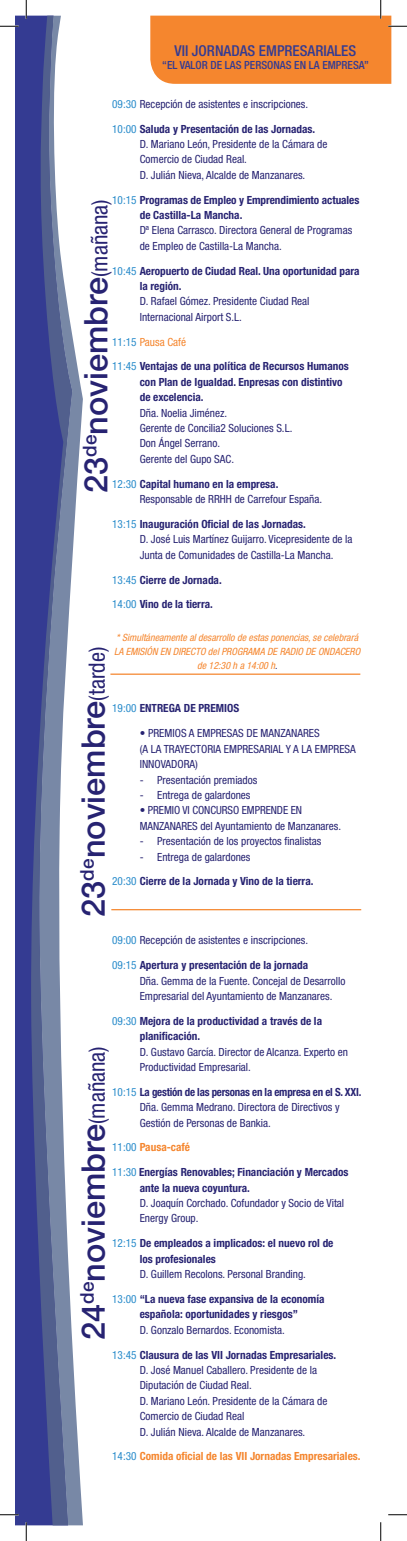
<style>
.page{position:relative;width:407px;height:1541px;background:#fff}
.page>*{position:absolute;margin:0;border:0;box-sizing:border-box;transform-origin:0 0}
.t1{font:500 32.5px "Helvetica Neue";color:#272372}
.t2{font:500 condensed 15px "Helvetica Neue";color:#343b92}
.t3{font:condensed 11.25px/15.4px "Helvetica Neue";color:#272372}
.t4{font:700 condensed 11.25px/15.4px "Helvetica Neue";color:#272372}
.t5{font:700 condensed 11.25px "Helvetica Neue";color:#f5862e}
.t6{font:500 condensed 11.25px "Helvetica Neue";color:#343b92}
.t7{font:condensed 11.25px "Helvetica Neue";color:#f5862e}
.t8{font:italic condensed 10px/13.9px "Helvetica Neue";color:#f5862e;text-align:center}
.s1{color:#2a8ccb}
.s2{font-weight:700}
.s3{font-weight:400;color:#2a8ccb}
.s4{font-style:normal;color:#272372}
.s5{font-weight:400;font-stretch:condensed;font-size:22.5px}
</style>
<div class="page">
<div style="left:16px;top:16px;width:15px;height:1509px;background:#343b92"></div>
<svg style="left:72px;top:334px;width:11px;height:1191px"></svg>
<svg style="left:31px;top:16px;width:41px;height:1509px"></svg>
<hr style="left:110px;top:673px;width:250px;height:2px;background:#f5862e">
<hr style="left:111px;top:909px;width:250px;height:1px;background:#f5862e">
<svg style="left:0;top:25px;width:19px;height:2px"></svg>
<svg style="left:0;top:1514px;width:19px;height:1px"></svg>
<svg style="left:388px;top:1514px;width:19px;height:1px"></svg>
<svg style="left:25px;top:0;width:2px;height:19px"></svg>
<svg style="left:25px;top:1522px;width:2px;height:19px"></svg>
<svg style="left:150px;top:0;width:257px;height:84px"></svg>
<svg style="left:380px;top:1522px;width:1px;height:19px"></svg>
<h2 class="t2" style="left:174px;top:42px;width:183px">VIi JORNADAS EMPRESARIALES</h2>
<p class="t6" style="left:162px;top:59px;width:208px">“EL VALOR DE LAS PERSONAS EN LA EMPRESA”</p>
<p class="t3" style="left:112px;top:96px;width:197px"><span class="s1">09:30</span> Recepción de asistentes e inscripciones.</p>
<p class="t3" style="left:140px;top:121px;width:189px;text-indent:-27px"><span class="s1">10:00</span> <span class="s2">Saluda y Presentación de las Jornadas.<br></span>D. Mariano León, Presidente de la Cámara de Comercio de Ciudad Real.<br>D. Julián Nieva, Alcalde de Manzanares.</p>
<p class="t4" style="left:140px;top:192px;width:221px;text-indent:-27px"><span class="s3">10:15</span> Programas de Empleo y Emprendimiento actuales de Castilla-La Mancha.</p>
<p class="t3" style="left:140px;top:223px;width:214px">Dª Elena Carrasco. Directora General de Programas de Empleo de Castilla-La Mancha.</p>
<p class="t4" style="left:140px;top:263px;width:221px;text-indent:-27px"><span class="s3">10:45</span> Aeropuerto de Ciudad Real. Una oportunidad para la región.</p>
<p class="t3" style="left:140px;top:294px;width:171px">D. Rafael Gómez. Presidente Ciudad Real<br>Internacional Airport S.L.</p>
<p class="t7" style="left:112px;top:335px;width:75px"><span class="s1">11:15</span> Pausa Café</p>
<p class="t4" style="left:140px;top:359px;width:211px;text-indent:-27px"><span class="s3">11:45</span> Ventajas de una política de Recursos Humanos con Plan de Igualdad. Enpresas con distintivo de excelencia.</p>
<p class="t3" style="left:140px;top:405px;width:154px">Dña. Noelia Jiménez.<br>Gerente de Concilia2 Soluciones S.L.<br>Don Ángel Serrano.<br>Gerente del Gupo SAC.</p>
<p class="t3" style="left:140px;top:476px;width:184px;text-indent:-27px"><span class="s1">12:30</span> <span class="s2">Capital humano en la empresa.<br></span>Responsable de RRHH de Carrefour España.</p>
<p class="t3" style="left:140px;top:516px;width:214px;text-indent:-27px"><span class="s1">13:15</span> <span class="s2">Inauguración Oficial de las Jornadas.<br></span>D. José Luis Martínez Guijarro. Vicepresidente de la<br>Junta de Comunidades de Castilla-La Mancha.</p>
<p class="t4" style="left:112px;top:572px;width:111px"><span class="s3">13:45</span> Cierre de Jornada.</p>
<p class="t4" style="left:112px;top:596px;width:102px"><span class="s3">14:00</span> Vino de la tierra.</p>
<p class="t8" style="left:114px;top:630px;width:248px">* Simultáneamente al desarrollo de estas ponencias, se celebrará<br>LA EMISIÓN EN DIRECTO del PROGRAMA DE RADIO DE ONDACERO de 12:30 h a 14:00 h<span class="s4">.</span></p>
<p class="t4" style="left:112px;top:701px;width:129px"><span class="s3">19:00</span> ENTREGA DE PREMIOS</p>
<p class="t3" style="left:140px;top:725px;width:217px">• PREMIOS A EMPRESAS DE MANZANARES<br>(A LA TRAYECTORIA EMPRESARIAL Y A LA EMPRESA<br>INNOVADORA)</p>
<p class="t3" style="left:140px;top:772px;width:119px">- Presentación premiados</p>
<p class="t3" style="left:140px;top:787px;width:112px">- Entrega de galardones</p>
<p class="t3" style="left:140px;top:802px;width:203px">• PREMIO VI CONCURSO EMPRENDE EN<br>MANZANARES del Ayuntamiento de Manzanares.</p>
<p class="t3" style="left:140px;top:833px;width:183px">- Presentación de los proyectos finalistas</p>
<p class="t3" style="left:140px;top:849px;width:112px">- Entrega de galardones</p>
<p class="t4" style="left:112px;top:873px;width:203px"><span class="s3">20:30</span> Cierre de la Jornada y Vino de la tierra.</p>
<h1 class="t1" style="left:76px;top:493px;width:295px;rotate:-90deg">23<sup>de</sup>noviembre<span class="s5">(mañana)</span></h1>
<h1 class="t1" style="left:74px;top:917px;width:271px;rotate:-90deg">23<sup>de</sup>noviembre<span class="s5">(tarde)</span></h1>
<p class="t3" style="left:112px;top:932px;width:197px"><span class="s1">09:00</span> Recepción de asistentes e inscripciones.</p>
<p class="t3" style="left:140px;top:957px;width:207px;text-indent:-27px"><span class="s1">09:15</span> <span class="s2">Apertura y presentación de la jornada<br></span>Dña. Gemma de la Fuente. Concejal de Desarrollo<br>Empresarial del Ayuntamiento de Manzanares.</p>
<p class="t4" style="left:140px;top:1013px;width:184px;text-indent:-27px"><span class="s3">09:30</span> Mejora de la productividad a través de la planificación.</p>
<p class="t3" style="left:140px;top:1044px;width:210px">D. Gustavo García. Director de Alcanza. Experto en<br>Productividad Empresarial.</p>
<p class="t3" style="left:140px;top:1084px;width:223px;text-indent:-27px"><span class="s1">10:15</span> <span class="s2">La gestión de las personas en la empresa en el S. XXI.<br></span>Dña. Gemma Medrano. Directora de Directivos y<br>Gestión de Personas de Bankia.</p>
<p class="t5" style="left:112px;top:1140px;width:79px"><span class="s3">11:00</span> Pausa-café</p>
<p class="t4" style="left:140px;top:1164px;width:210px;text-indent:-27px"><span class="s3">11:30</span> Energías Renovables; Financiación y Mercados ante la nueva coyuntura.</p>
<p class="t3" style="left:140px;top:1195px;width:206px">D. Joaquín Corchado. Cofundador y Socio de Vital<br>Energy Group.</p>
<p class="t4" style="left:140px;top:1235px;width:195px;text-indent:-27px"><span class="s3">12:15</span> De empleados a implicados: el nuevo rol de los profesionales</p>
<p class="t3" style="left:140px;top:1266px;width:168px">D. Guillem Recolons. Personal Branding.</p>
<p class="t4" style="left:112px;top:1291px;width:214px;text-align:center"><span class="s3">13:00</span> “La nueva fase expansiva de la economía española: oportunidades y riesgos”</p>
<p class="t3" style="left:140px;top:1322px;width:147px">D. Gonzalo Bernardos. Economista.</p>
<p class="t3" style="left:140px;top:1347px;width:198px;text-indent:-27px"><span class="s1">13:45</span> <span class="s2">Clausura de las VII Jornadas Empresariales.<br></span>D. José Manuel Caballero. Presidente de la Diputación de Ciudad Real.<br>D. Mariano León. Presidente de la Cámara de Comercio de Ciudad Real<br>D. Julián Nieva. Alcalde de Manzanares.</p>
<p class="t5" style="left:112px;top:1449px;width:250px"><span class="s3">14:30</span> Comida oficial de las VII Jornadas Empresariales.</p>
<h1 class="t1" style="left:74px;top:1340px;width:295px;rotate:-90deg">24<sup>de</sup>noviembre<span class="s5">(mañana)</span></h1>
</div>
